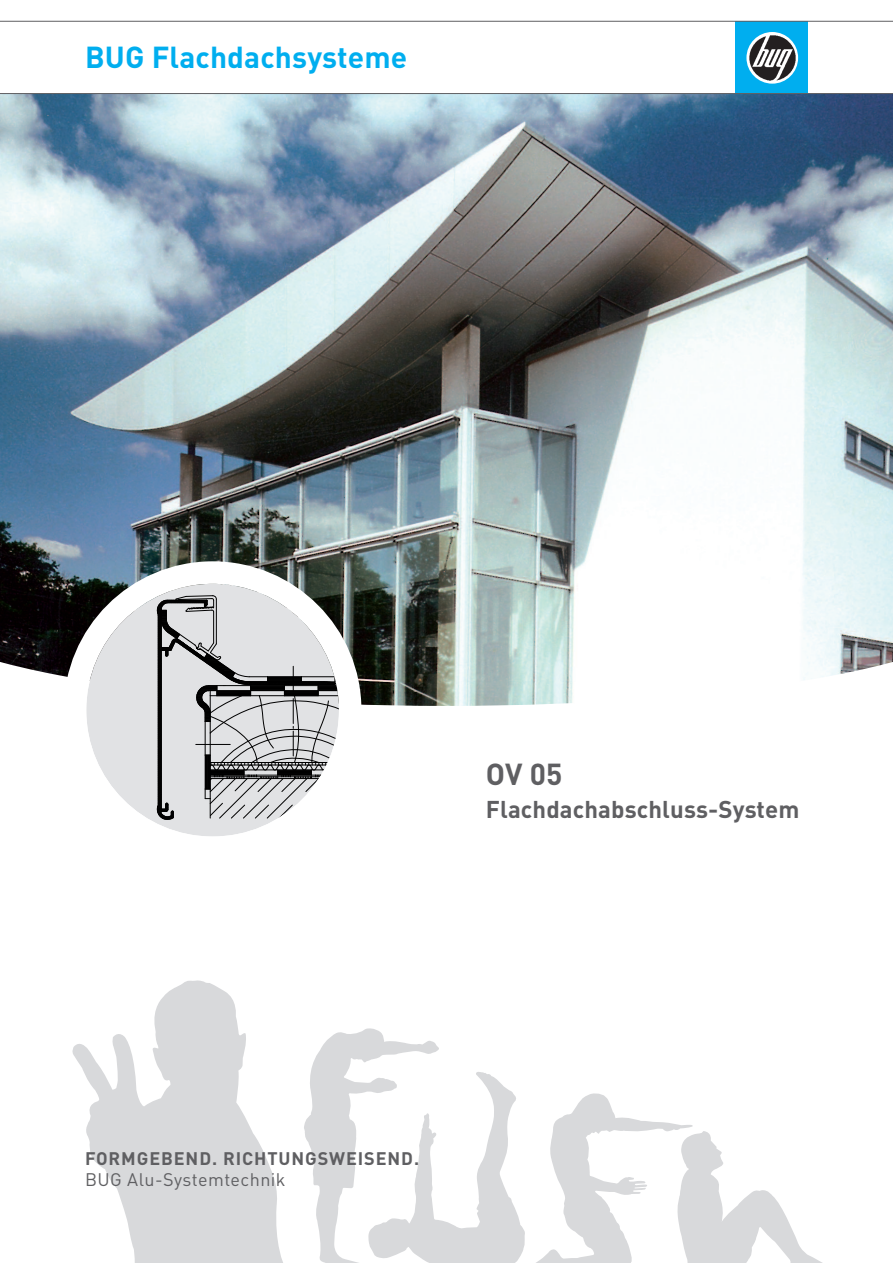
<style>
.page{position:relative;width:893px;height:1263px;background:#fff}
.page>*{position:absolute;margin:0;border:0;box-sizing:border-box;transform-origin:0 0}
.t1{font:700 30px "DIN";letter-spacing:.005em;color:#00aeef}
.t2{font:700 30px "DIN";color:#5f5f62}
.t3{font:700 24px "DIN";letter-spacing:.005em;color:#5f5f62}
.t4{font:700 18px "DIN";letter-spacing:.05em;color:#5f5f62}
.t5{font:18px "DIN";letter-spacing:.025em;color:#5f5f62}
</style>
<div class="page">
<div style="left:736px;top:21px;width:72px;height:73px;background:#00aeef"></div>
<svg style="left:746px;top:32px;width:52px;height:52px"></svg>
<img style="left:749px;top:35px;width:46px;height:46px">
<img style="left:0;top:94px;width:893px;height:564px">
<img style="left:0;top:658px;width:893px;height:48px">
<svg style="left:64px;top:561px;width:297px;height:275px"></svg>
<svg style="left:73px;top:981px;width:210px;height:282px;fill:#d8d9db"></svg>
<svg style="left:304px;top:1028px;width:221px;height:235px"></svg>
<svg style="left:536px;top:1093px;width:287px;height:170px"></svg>
<hr style="left:0;top:21px;width:893px;height:1px;background:#5f5f62">
<hr style="left:0;top:93px;width:893px;height:1px;background:#5f5f62">
<h1 class="t1" style="left:85px;top:40px;width:324px">BUG Flachdachsysteme</h1>
<h1 class="t2" style="left:486px;top:757px;width:78px">OV 05</h1>
<h2 class="t3" style="left:486px;top:795px;width:315px">Flachdachabschluss-System</h2>
<p class="t4" style="left:85px;top:1148px;width:336px">FORMGEBEND. RICHTUNGSWEISEND.</p>
<p class="t5" style="left:85px;top:1169px;width:202px">BUG Alu-Systemtechnik</p>
</div>
